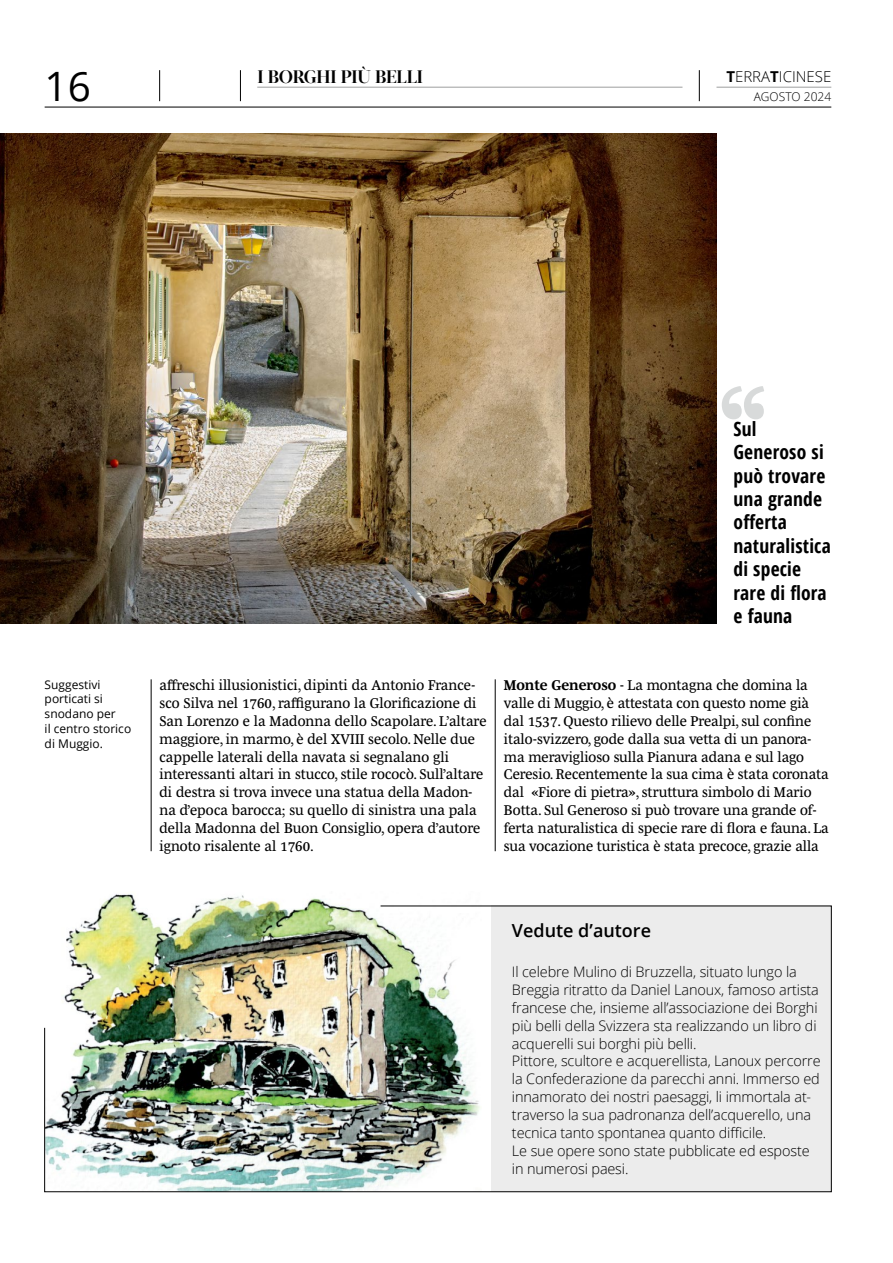
<style>
.page{position:relative;width:893px;height:1263px;background:#fff}
.page>*{position:absolute;margin:0;border:0;box-sizing:border-box;transform-origin:0 0}
.t1{font:800 106.5px "Mencken Std Text";color:#d8dada}
.t2{font:40.5px "Open Sans";color:#000}
.t3{font:700 condensed 19.5px/23.4px "Open Sans";letter-spacing:.01em;color:#000}
.t4{font:700 18px "Acta Display W04";letter-spacing:-.015em;color:#000}
.t5{font:600 18px "Open Sans";color:#000}
.t6{font:300 15px "Open Sans";color:#000}
.t7{font:14.4px/18px "Mencken Std Text";color:#000}
.t8{font:300 14.4px/18px "Open Sans";letter-spacing:-.01em;color:#000}
.t9{font:12px/14.9px "Open Sans";color:#000}
.t10{font:300 12px "Open Sans";color:#000}
.s1{font-weight:700}
</style>
<div class="page">
<hr style="left:45px;top:107px;width:786px;height:1px;background:#000">
<hr style="left:699px;top:70px;width:1px;height:31px;background:#000">
<hr style="left:159px;top:70px;width:1px;height:31px;background:#000">
<hr style="left:716px;top:87px;width:115px;height:1px;background:#9d9e9e">
<hr style="left:257px;top:87px;width:425px;height:1px;background:#9d9e9e">
<hr style="left:240px;top:70px;width:1px;height:31px;background:#000">
<hr style="left:151px;top:679px;width:1px;height:172px;background:#000">
<hr style="left:495px;top:679px;width:1px;height:172px;background:#000">
<img style="left:102px;top:894px;width:228px;height:11px">
<img style="left:0;top:134px;width:716px;height:489px">
<img style="left:44px;top:905px;width:788px;height:287px">
<p class="t4" style="left:257px;top:66px;width:167px">I BORGHI PIÙ BELLI</p>
<h2 class="t2" style="left:45px;top:59px;width:48px">16</h2>
<p class="t6" style="left:726px;top:66px;width:106px"><span class="s1">T</span>ERRA<span class="s1">T</span>ICINESE</p>
<p class="t10" style="left:754px;top:89px;width:79px">AGOSTO 2024</p>
<p class="t9" style="left:45px;top:676px;width:88px">Suggestivi porticati si snodano per<br>il centro storico di Muggio.</p>
<h1 class="t1" style="left:717px;top:362px;width:53px">“</h1>
<h3 class="t3" style="left:733px;top:417px;width:99px">Sul<br>Generoso si può trovare una grande offerta naturalistica di specie rare di flora e fauna</h3>
<p class="t7" style="left:159px;top:676px;width:328px">affreschi illusionistici, dipinti da Antonio France&shy;sco Silva nel 1760, raffigurano la Glorificazione di San Lorenzo e la Madonna dello Scapolare. L’altare maggiore, in marmo, è del XVIII secolo. Nelle due cappelle laterali della navata si segnalano gli interessanti altari in stucco, stile rococò. Sull’altare di destra si trova invece una statua della Madon&shy;na d’epoca barocca; su quello di sinistra una pala della Madonna del Buon Consiglio, opera d’autore ignoto risalente al 1760.</p>
<p class="t7" style="left:504px;top:676px;width:326px"><span class="s1">Monte Generoso</span> - La montagna che domina la valle di Muggio, è attestata con questo nome già dal 1537. Questo rilievo delle Prealpi, sul confine italo-svizzero, gode dalla sua vetta di un panora&shy;ma meraviglioso sulla Pianura adana e sul lago Ceresio. Recentemente la sua cima è stata coronata dal «Fiore di pietra», struttura simbolo di Mario Botta. Sul Generoso si può trovare una grande of&shy;ferta naturalistica di specie rare di flora e fauna. La sua vocazione turistica è stata precoce, grazie alla</p>
<p class="t5" style="left:512px;top:918px;width:141px">Vedute d’autore</p>
<p class="t8" style="left:512px;top:962px;width:310px">Il celebre Mulino di Bruzzella, situato lungo la Breggia ritratto da Daniel Lanoux, famoso artista francese che, insieme all’associazione dei Borghi più belli della Svizzera sta realizzando un libro di acquerelli sui borghi più belli.<br>Pittore, scultore e acquerellista, Lanoux percorre la Confederazione da parecchi anni. Immerso ed innamorato dei nostri paesaggi, li immortala at&shy;traverso la sua padronanza dell’acquerello, una tecnica tanto spontanea quanto difficile.<br>Le sue opere sono state pubblicate ed esposte in numerosi paesi.</p>
</div>
